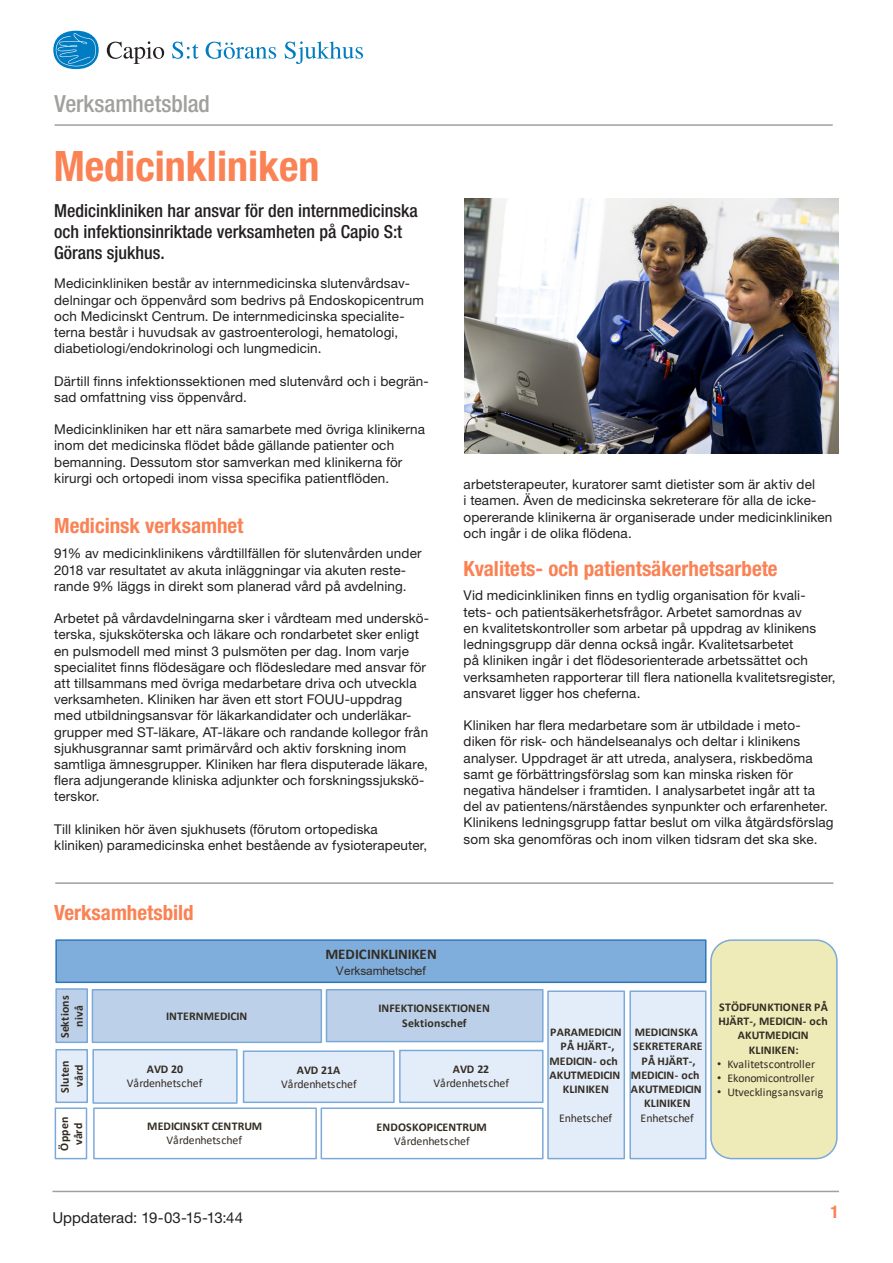
<style>
.page{position:relative;width:893px;height:1263px;background:#fff}
.page>*{position:absolute;margin:0;border:0;box-sizing:border-box;transform-origin:0 0}
.Rubrik_1{font:700 condensed 42px "Helvetica Neue LT";color:#fa8254}
.t1{font:500 condensed 23.55px "Helvetica Neue LT";letter-spacing:-.005em;color:#a0a09e}
.Rubrik_3B{font:700 condensed 21px "Helvetica Neue LT";color:#fa8254}
._1__Normal{font:700 condensed 21px "Helvetica Neue LT";color:#fa8254}
.Ingress{font:500 condensed 18px/21.3px "Helvetica Neue LT";color:#231f20}
.t2{font:700 condensed 17.55px "Helvetica Neue LT";color:#fa8254}
.t3{font:15px "Helvetica Neue LT";letter-spacing:.005em;color:#231f20}
.t4{font:700 14.85px "Calibri";letter-spacing:-.01em;color:#332c23}
._1__Normal-2{font:13.5px/16.2px "Helvetica Neue LT";letter-spacing:.01em;color:#231f20}
.t5{font:700 11.85px/14.2px "Calibri";letter-spacing:.01em;color:#332c23;text-align:center}
.t6{font:11.85px/14.1px "Calibri";letter-spacing:-.005em;color:#332c23;text-align:center}
.t7{font:11.85px "Calibri";letter-spacing:-.025em;color:#332c23}
.t8{font:11.85px "Arial";color:#332c23}
.s1{font-weight:700}
.s2{font-weight:400}
.s3{font-family:"Arial"}
</style>
<div class="page">
<hr style="left:52px;top:1191px;width:787px;height:1px;background:#a0a09e">
<hr style="left:55px;top:124px;width:778px;height:2px;background:#a0a09e">
<div style="left:55px;top:939px;width:651px;height:44px;background:#7faddc;border:1px solid #2c75b7"></div>
<div style="left:93px;top:1050px;width:144px;height:53px;background:#e3ecf9"></div>
<div style="left:92px;top:1049px;width:146px;height:55px;border:1px solid #7aa9d9"></div>
<div style="left:93px;top:1107px;width:224px;height:52px;border:1px solid #7aa9d9"></div>
<div style="left:55px;top:1049px;width:33px;height:54px;background:#e3ecf9;border:1px solid #7aa9d9"></div>
<div style="left:55px;top:1107px;width:32px;height:52px;border:1px solid #7aa9d9"></div>
<div style="left:711px;top:940px;width:126px;height:218px;background:#eeebb8;border-radius:21px"></div>
<div style="left:710px;top:939px;width:128px;height:220px;border:1px solid #7aa9d9;border-radius:21px"></div>
<div style="left:92px;top:990px;width:229px;height:52px;background:#bcd1e9"></div>
<div style="left:92px;top:989px;width:230px;height:54px;border:1px solid #7aa9d9"></div>
<div style="left:56px;top:989px;width:31px;height:53px;background:#bcd1e9"></div>
<div style="left:55px;top:988px;width:33px;height:55px;border:1px solid #7aa9d9"></div>
<div style="left:630px;top:991px;width:76px;height:167px;background:#e3ecf9"></div>
<div style="left:629px;top:990px;width:77px;height:169px;border:1px solid #7aa9d9"></div>
<div style="left:548px;top:991px;width:76px;height:167px;background:#e3ecf9"></div>
<div style="left:547px;top:990px;width:78px;height:169px;border:1px solid #7aa9d9"></div>
<div style="left:321px;top:1107px;width:223px;height:52px;border:1px solid #7aa9d9"></div>
<div style="left:244px;top:1051px;width:150px;height:51px;background:#e3ecf9"></div>
<div style="left:243px;top:1050px;width:152px;height:53px;border:1px solid #7aa9d9"></div>
<div style="left:326px;top:990px;width:217px;height:51px;background:#bcd1e9"></div>
<div style="left:326px;top:989px;width:218px;height:53px;border:1px solid #7aa9d9"></div>
<div style="left:400px;top:1050px;width:143px;height:52px;background:#e3ecf9"></div>
<div style="left:399px;top:1050px;width:145px;height:53px;border:1px solid #7aa9d9"></div>
<hr style="left:55px;top:882px;width:778px;height:2px;background:#a0a09e">
<img style="left:464px;top:199px;width:374px;height:255px">
<svg style="left:107px;top:41px;width:57px;height:23px"></svg>
<svg style="left:172px;top:42px;width:27px;height:17px"></svg>
<svg style="left:285px;top:41px;width:78px;height:23px"></svg>
<div style="left:53px;top:31px;width:46px;height:38px;background:#007cc2;border-radius:50%"></div>
<svg style="left:53px;top:33px;width:43px;height:35px"></svg>
<svg style="left:206px;top:42px;width:70px;height:17px"></svg>
<h2 class="t1" style="left:55px;top:90px;width:157px">Verksamhetsblad</h2>
<p class="Rubrik_1" style="left:54px;top:141px;width:267px">Medicinkliniken</p>
<p class="Ingress" style="left:54px;top:200px;width:365px">Medicinkliniken har ansvar för den internmedicinska och infektionsinriktade verksamheten på Capio S:t<br>Görans sjukhus.</p>
<p class="_1__Normal-2" style="left:54px;top:275px;width:371px">Medicinkliniken består av internmedicinska slutenvårdsav&shy;delningar och öppenvård som bedrivs på Endoskopicentrum och Medicinskt Centrum. De internmedicinska specialite&shy;terna består i huvudsak av gastroenterologi, hematologi, diabetiologi/endokrinologi och lungmedicin.</p>
<p class="_1__Normal-2" style="left:54px;top:372px;width:376px">Därtill finns infektionssektionen med slutenvård och i begrän&shy;sad omfattning viss öppenvård.</p>
<p class="_1__Normal-2" style="left:54px;top:421px;width:372px">Medicinkliniken har ett nära samarbete med övriga klinikerna inom det medicinska flödet både gällande patienter och bemanning. Dessutom stor samverkan med klinikerna för kirurgi och ortopedi inom vissa specifika patientflöden.</p>
<p class="_1__Normal" style="left:54px;top:513px;width:191px">Medicinsk verksamhet</p>
<p class="_1__Normal-2" style="left:54px;top:545px;width:369px">91% av medicinklinikens vårdtillfällen för slutenvården under</p>
<p class="_1__Normal-2" style="left:54px;top:561px;width:354px">2018 var resultatet av akuta inläggningar via akuten reste&shy;rande 9% läggs in direkt som planerad vård på avdelning.</p>
<p class="_1__Normal-2" style="left:54px;top:610px;width:376px">Arbetet på vårdavdelningarna sker i vårdteam med underskö&shy;terska, sjuksköterska och läkare och rondarbetet sker enligt en pulsmodell med minst 3 pulsmöten per dag. Inom varje specialitet finns flödesägare och flödesledare med ansvar för att tillsammans med övriga medarbetare driva och utveckla verksamheten. Kliniken har även ett stort FOUU-uppdrag med utbildningsansvar för läkarkandidater och underläkar&shy;grupper med ST-läkare, AT-läkare och randande kollegor från sjukhusgrannar samt primärvård och aktiv forskning inom samtliga ämnesgrupper. Kliniken har flera disputerade läkare, flera adjungerande kliniska adjunkter och forskningssjukskö&shy;terskor.</p>
<p class="_1__Normal-2" style="left:54px;top:821px;width:375px">Till kliniken hör även sjukhusets (förutom ortopediska kliniken) paramedicinska enhet bestående av fysioterapeuter,</p>
<p class="Rubrik_3B" style="left:54px;top:899px;width:141px">Verksamhetsbild</p>
<p class="t4" style="left:326px;top:944px;width:113px">MEDICINKLINIKEN</p>
<p class="t8" style="left:336px;top:963px;width:91px">Verksamhetschef</p>
<p class="_1__Normal-2" style="left:464px;top:476px;width:370px">arbetsterapeuter, kuratorer samt dietister som är aktiv del<br>i teamen. Även de medicinska sekreterare för alla de icke&shy;opererande klinikerna är organiserade under medicinkliniken och ingår i de olika flödena.</p>
<p class="Rubrik_3B" style="left:464px;top:556px;width:316px">Kvalitets- och patientsäkerhetsarbete</p>
<p class="_1__Normal-2" style="left:464px;top:587px;width:374px">Vid medicinkliniken finns en tydlig organisation för kvali&shy;tets- och patientsäkerhetsfrågor. Arbetet samordnas av<br>en kvalitetskontroller som arbetar på uppdrag av klinikens ledningsgrupp där denna också ingår. Kvalitetsarbetet<br>på kliniken ingår i det flödesorienterade arbetssättet och verksamheten rapporterar till flera nationella kvalitetsregister, ansvaret ligger hos cheferna.</p>
<p class="_1__Normal-2" style="left:464px;top:717px;width:372px">Kliniken har flera medarbetare som är utbildade i meto&shy;diken för risk- och händelseanalys och deltar i klinikens analyser. Uppdraget är att utreda, analysera, riskbedöma samt ge förbättringsförslag som kan minska risken för negativa händelser i framtiden. I analysarbetet ingår att ta del av patientens/närståendes synpunkter och erfarenheter.<br>Klinikens ledningsgrupp fattar beslut om vilka åtgärdsförslag som ska genomföras och inom vilken tidsram det ska ske.</p>
<p class="t5" style="left:58px;top:1038px;width:45px;rotate:-90deg">Sektions nivå</p>
<p class="t5" style="left:58px;top:1092px;width:34px;rotate:-90deg">Sluten vård</p>
<p class="t5" style="left:57px;top:1150px;width:35px;rotate:-90deg">Öppen vård</p>
<p class="t5" style="left:166px;top:1009px;width:83px">INTERNMEDICIN</p>
<p class="t6" style="left:127px;top:1062px;width:77px"><span class="s1">AVD 20<br></span>Vårdenhetschef</p>
<p class="t5" style="left:147px;top:1119px;width:116px">MEDICINSKT CENTRUM<br><span class="s2">Vårdenhetschef</span></p>
<p class="t6" style="left:281px;top:1062px;width:77px"><span class="s1">AVD 21A<br></span>Vårdenhetschef</p>
<p class="t5" style="left:379px;top:1001px;width:113px">INFEKTIONSEKTIONEN<br>Sektionschef</p>
<p class="t6" style="left:434px;top:1062px;width:77px"><span class="s1">AVD 22<br></span>Vårdenhetschef</p>
<p class="t5" style="left:377px;top:1119px;width:112px">ENDOSKOPICENTRUM<br><span class="s2">Vårdenhetschef</span></p>
<p class="t3" style="left:52px;top:1209px;width:192px">Uppdaterad: 19-03-15-13:44</p>
<p class="t5" style="left:549px;top:1025px;width:74px">PARAMEDICIN<br>PÅ HJÄRT-,<br>MEDICIN- och<br>AKUTMEDICIN<br>KLINIKEN</p>
<p class="t6" style="left:559px;top:1110px;width:55px">Enhetschef</p>
<p class="t5" style="left:631px;top:1025px;width:73px">MEDICINSKA<br>SEKRETERARE<br>PÅ HJÄRT-,<br>MEDICIN- och<br>AKUTMEDICIN<br>KLINIKEN<br><span class="s2">Enhetschef</span></p>
<p class="t5" style="left:718px;top:1000px;width:111px">STÖDFUNKTIONER PÅ<br>HJÄRT-, MEDICIN- och<br>AKUTMEDICIN<br>KLINIKEN:</p>
<p class="t6" style="left:717px;top:1056px;width:100px"><span class="s3">•</span> Kvalitetscontroller</p>
<p class="t7" style="left:717px;top:1070px;width:99px"><span class="s3">•</span> Ekonomicontroller</p>
<p class="t6" style="left:717px;top:1085px;width:108px"><span class="s3">•</span> Utvecklingsansvarig</p>
<p class="t2" style="left:830px;top:1201px;width:10px">1</p>
</div>
